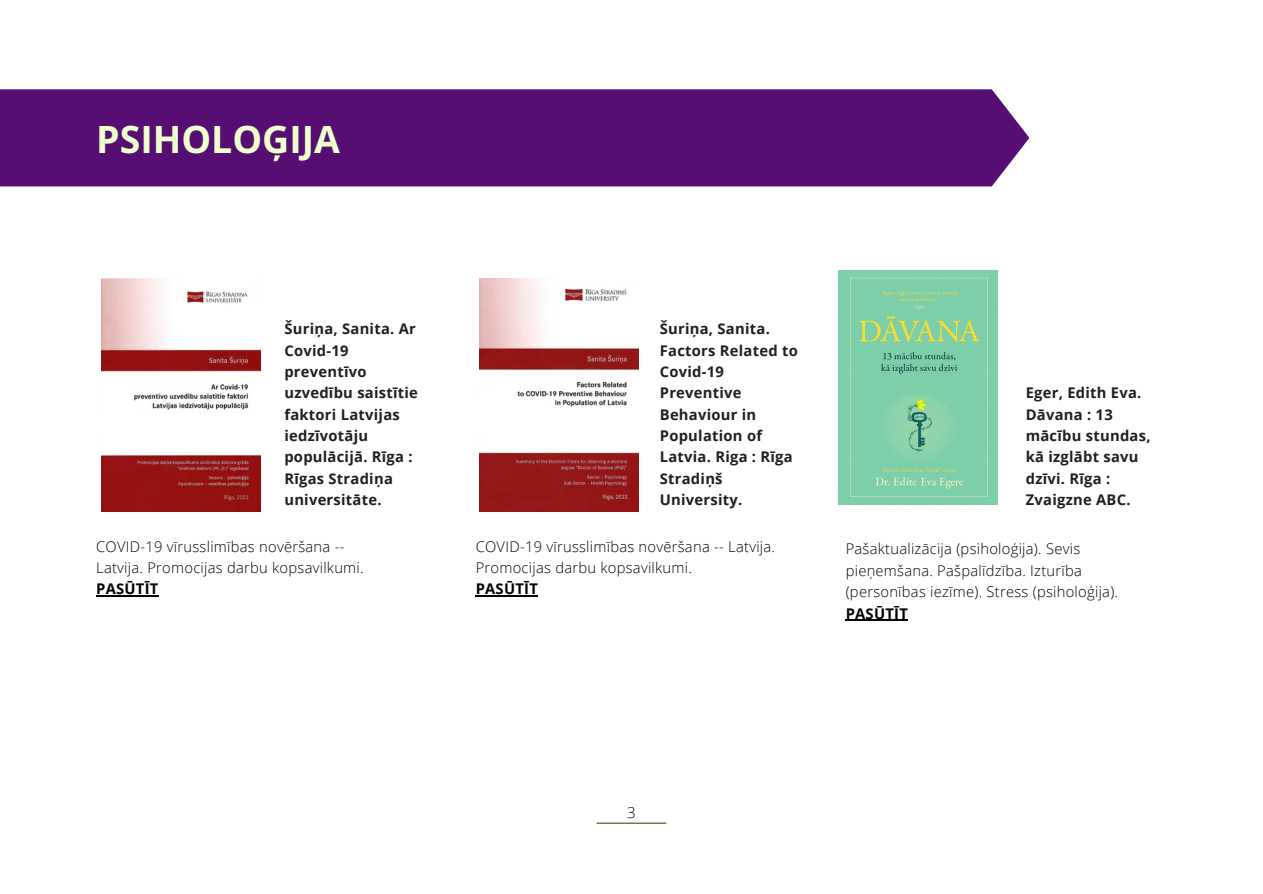
<style>
.page{position:relative;width:1263px;height:894px;background:#fff}
.page>*{position:absolute;margin:0;border:0;box-sizing:border-box;transform-origin:0 0}
.t1{font:700 37.5px "Open Sans";color:#edffcc}
.t2{font:300 15px "Open Sans";color:#000}
.t3{font:700 14.7px/21.3px "Open Sans";letter-spacing:.02em;color:#22201b}
.t4{font:300 14.7px/21.3px "Open Sans";letter-spacing:.02em;color:#000}
.t5{font:700 14.7px "Open Sans";letter-spacing:.02em;color:#000}
</style>
<div class="page">
<hr style="left:597px;top:822px;width:69px;height:1px;background:#3b5704">
<div style="left:0;top:89px;width:1029px;height:97px;background:#570e72"></div>
<img style="left:101px;top:278px;width:160px;height:234px">
<img style="left:479px;top:278px;width:160px;height:234px">
<hr style="left:96px;top:595px;width:63px;height:1px;background:#000">
<hr style="left:476px;top:595px;width:62px;height:1px;background:#000">
<img style="left:838px;top:271px;width:160px;height:233px">
<hr style="left:846px;top:619px;width:62px;height:1px;background:#000">
<p class="t1" style="left:96px;top:112px;width:245px">PSIHOLOĢIJA</p>
<p class="t3" style="left:284px;top:318px;width:135px">Šuriņa, Sanita. Ar<br>Covid-19 preventīvo uzvedību saistītie faktori Latvijas iedzīvotāju populācijā. Rīga :<br>Rīgas Stradiņa universitāte.</p>
<p class="t4" style="left:96px;top:535px;width:269px">COVID-19 vīrusslimības novēršana --<br>Latvija. Promocijas darbu kopsavilkumi.</p>
<p class="t5" style="left:96px;top:578px;width:64px">PASŪTĪT</p>
<p class="t3" style="left:660px;top:318px;width:139px">Šuriņa, Sanita.<br>Factors Related to<br>Covid-19<br>Preventive<br>Behaviour in<br>Population of<br>Latvia. Riga : Rīga<br>Stradiņš<br>University.</p>
<p class="t4" style="left:476px;top:535px;width:301px">COVID-19 vīrusslimības novēršana -- Latvija.<br>Promocijas darbu kopsavilkumi.</p>
<p class="t5" style="left:476px;top:578px;width:64px">PASŪTĪT</p>
<p class="t3" style="left:1026px;top:382px;width:126px">Eger, Edith Eva.<br>Dāvana : 13 mācību stundas, kā izglābt savu dzīvi. Rīga :<br>Zvaigzne ABC.</p>
<p class="t4" style="left:846px;top:538px;width:274px">Pašaktualizācija (psiholoģija). Sevis pieņemšana. Pašpalīdzība. Izturība (personības iezīme). Stress (psiholoģija).</p>
<p class="t5" style="left:846px;top:602px;width:64px">PASŪTĪT</p>
<p class="t2" style="left:627px;top:801px;width:10px">3</p>
</div>
